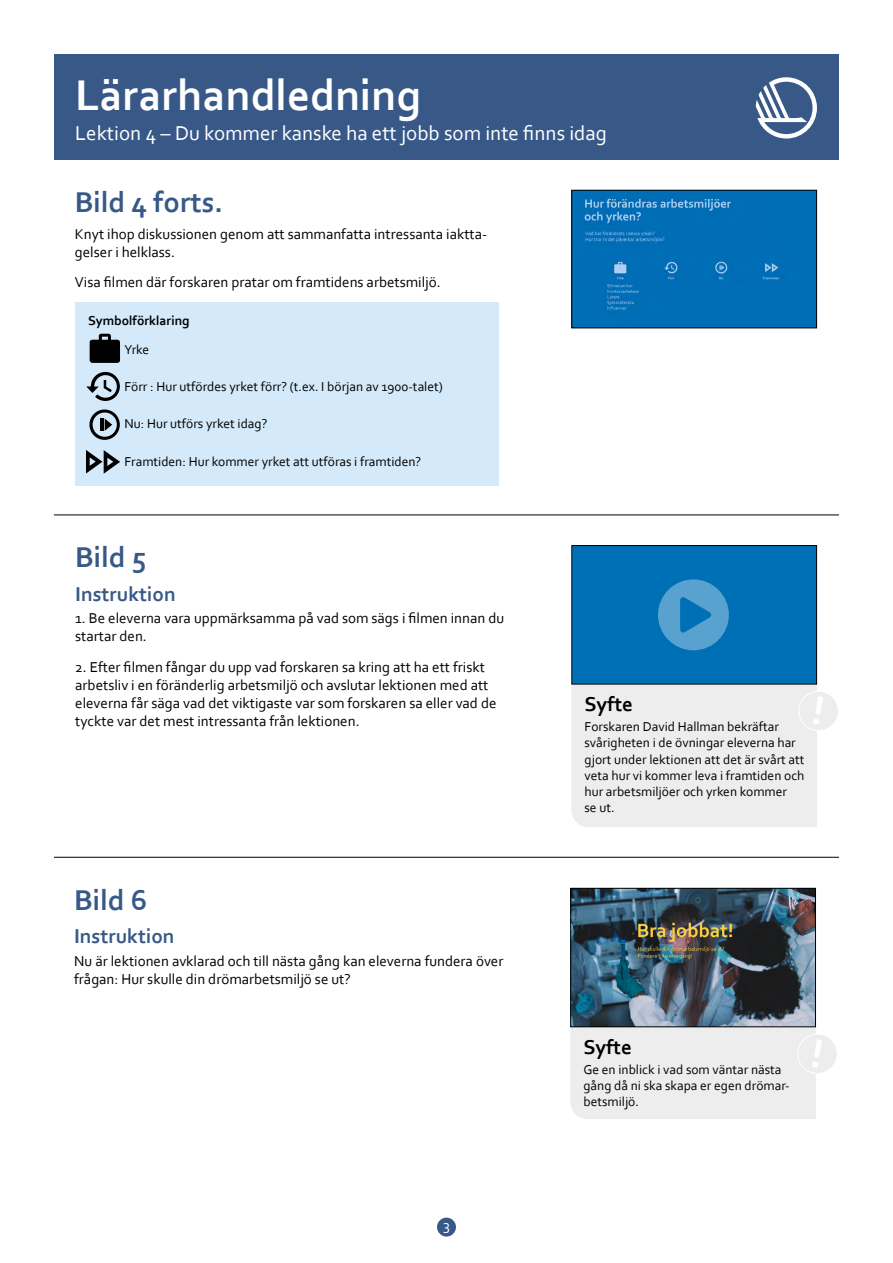
<style>
.page{position:relative;width:893px;height:1263px;background:#fff}
.page>*{position:absolute;margin:0;border:0;box-sizing:border-box;transform-origin:0 0}
.Lärarhandledning_H1{font:700 45px "Corbel";color:#fff}
.Bild_Rubrik_H2{font:700 30px "Corbel";color:#385988}
.Lektion_Rubrik_H1{font:21px "Corbel";color:#fff}
.Instruktion_Rubrik_H{font:700 21px "Corbel";color:#385988}
.Syfte_Rubrik_H4{font:700 21px "Corbel";color:#000}
.Brödtext_P{font:15px/18px "Corbel";color:#000}
.t1{font:15px "Corbel";color:#fff}
.Syfte_Brödtext_P{font:13.5px/16.2px "Corbel";color:#000}
.Blå_ruta_Brödtext_P{font:13.5px "Corbel";color:#000}
.Blå_ruta_Rubrik_P{font:700 13.5px "Corbel";color:#000}
</style>
<div class="page">
<hr style="left:54px;top:514px;width:785px;height:1px;background:#000">
<svg style="left:571px;top:682px;width:267px;height:145px;background:#ededee"></svg>
<img style="left:573px;top:192px;width:242px;height:134px">
<div style="left:571px;top:190px;width:246px;height:138px;border:1px solid #000"></div>
<div style="left:75px;top:302px;width:424px;height:183px;background:#d4e9f9"></div>
<svg style="left:90px;top:334px;width:30px;height:29px"></svg>
<svg style="left:86px;top:372px;width:34px;height:29px"></svg>
<svg style="left:89px;top:409px;width:31px;height:31px"></svg>
<svg style="left:86px;top:450px;width:34px;height:24px"></svg>
<div style="left:572px;top:546px;width:245px;height:138px;background:#0070b6"></div>
<div style="left:571px;top:545px;width:246px;height:139px;border:1px solid #000"></div>
<svg style="left:658px;top:579px;width:71px;height:71px"></svg>
<hr style="left:54px;top:857px;width:785px;height:1px;background:#000">
<div style="left:570px;top:1027px;width:267px;height:92px;background:#ededee"></div>
<img style="left:572px;top:890px;width:242px;height:135px">
<div style="left:570px;top:888px;width:246px;height:139px;border:1px solid #000"></div>
<div style="left:437px;top:1217px;width:19px;height:19px;background:#385988;border-radius:50%"></div>
<div style="left:54px;top:54px;width:785px;height:106px;background:#385988"></div>
<svg style="left:756px;top:77px;width:61px;height:62px"></svg>
<h1 class="Lärarhandledning_H1" style="left:75px;top:67px;width:347px">Lärarhandledning</h1>
<h1 class="Lektion_Rubrik_H1" style="left:75px;top:120px;width:533px">Lektion 4 – Du kommer kanske ha ett jobb som inte finns idag</h1>
<h2 class="Bild_Rubrik_H2" style="left:75px;top:184px;width:150px">Bild 4 forts.</h2>
<p class="Brödtext_P" style="left:75px;top:224px;width:414px">Knyt ihop diskussionen genom att sammanfatta intressanta iaktta&shy;gelser i helklass.</p>
<p class="Brödtext_P" style="left:75px;top:273px;width:367px">Visa filmen där forskaren pratar om framtidens arbetsmiljö.</p>
<p class="Blå_ruta_Rubrik_P" style="left:88px;top:312px;width:103px">Symbolförklaring</p>
<p class="Blå_ruta_Brödtext_P" style="left:124px;top:341px;width:26px">Yrke</p>
<p class="Blå_ruta_Brödtext_P" style="left:124px;top:378px;width:320px">Förr : Hur utfördes yrket förr? (t.ex. I början av 1900-talet)</p>
<p class="Blå_ruta_Brödtext_P" style="left:124px;top:416px;width:145px">Nu: Hur utförs yrket idag?</p>
<p class="Blå_ruta_Brödtext_P" style="left:124px;top:453px;width:298px">Framtiden: Hur kommer yrket att utföras i framtiden?</p>
<h2 class="Bild_Rubrik_H2" style="left:75px;top:538px;width:73px">Bild 5</h2>
<h3 class="Instruktion_Rubrik_H" style="left:75px;top:581px;width:102px">Instruktion</h3>
<p class="Brödtext_P" style="left:75px;top:609px;width:430px">1. Be eleverna vara uppmärksamma på vad som sägs i filmen innan du startar den.</p>
<p class="Brödtext_P" style="left:75px;top:657px;width:423px">2. Efter filmen fångar du upp vad forskaren sa kring att ha ett friskt arbetsliv i en föränderlig arbetsmiljö och avslutar lektionen med att eleverna får säga vad det viktigaste var som forskaren sa eller vad de tyckte var det mest intressanta från lektionen.</p>
<h2 class="Bild_Rubrik_H2" style="left:74px;top:881px;width:75px">Bild 6</h2>
<h3 class="Instruktion_Rubrik_H" style="left:74px;top:923px;width:102px">Instruktion</h3>
<p class="Brödtext_P" style="left:74px;top:951px;width:431px">Nu är lektionen avklarad och till nästa gång kan eleverna fundera över frågan: Hur skulle din drömarbetsmiljö se ut?</p>
<p class="t1" style="left:443px;top:1215px;width:8px">3</p>
<h4 class="Syfte_Rubrik_H4" style="left:584px;top:691px;width:50px">Syfte</h4>
<p class="Syfte_Brödtext_P" style="left:584px;top:718px;width:222px">Forskaren David Hallman bekräftar svårigheten i de övningar eleverna har gjort under lektionen att det är svårt att veta hur vi kommer leva i framtiden och hur arbetsmiljöer och yrken kommer<br>se ut.</p>
<h4 class="Syfte_Rubrik_H4" style="left:583px;top:1033px;width:50px">Syfte</h4>
<p class="Syfte_Brödtext_P" style="left:583px;top:1061px;width:208px">Ge en inblick i vad som väntar nästa gång då ni ska skapa er egen drömar&shy;betsmiljö.</p>
</div>
